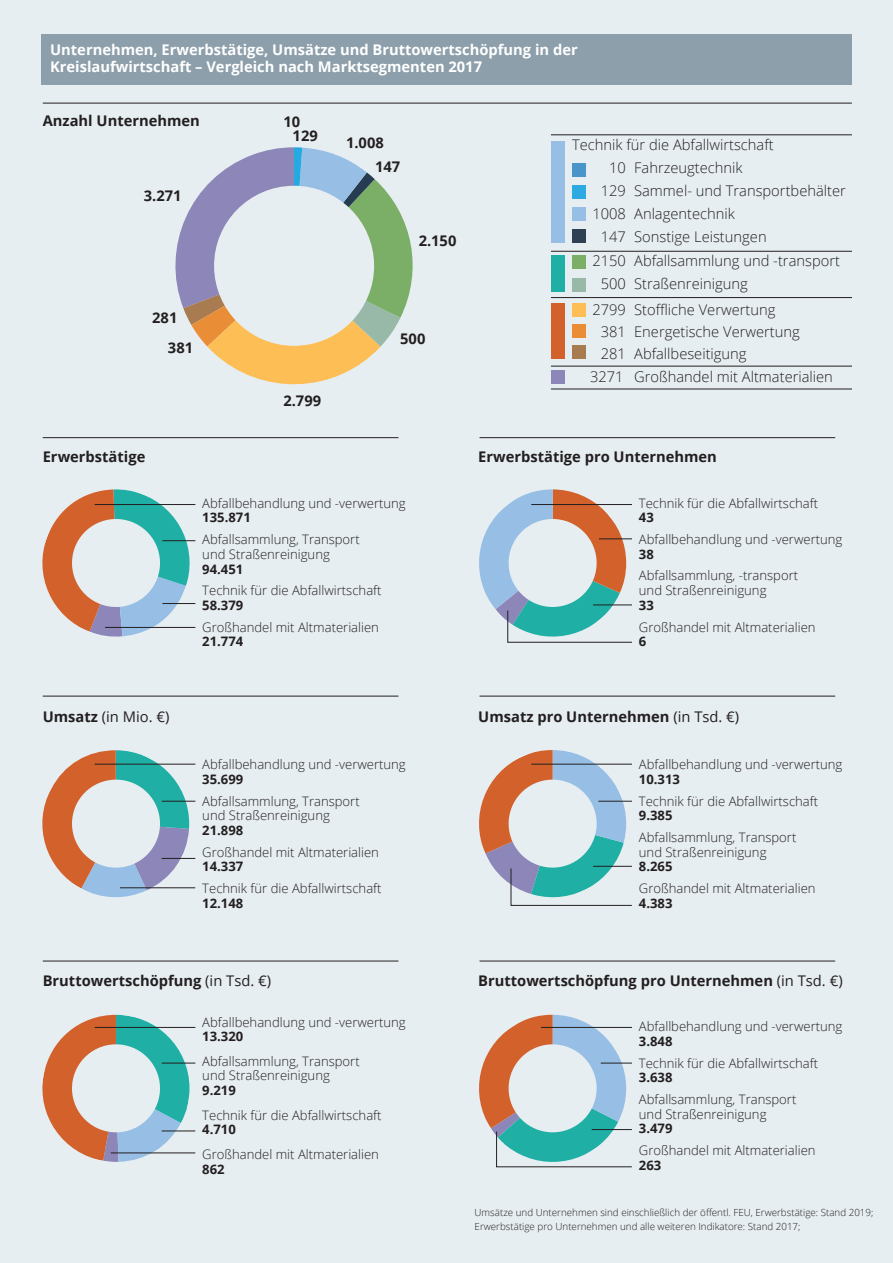
<style>
.page{position:relative;width:893px;height:1263px;background:#e7eef1}
.page>*{position:absolute;margin:0;border:0;box-sizing:border-box;transform-origin:0 0}
.Copy{font:300 14.7px "Open Sans";color:#231f20}
.Sub_Grafiken{font:700 14.7px "Open Sans";color:#231f20}
.Sub_Grafiken-2{font:700 14.7px/17.7px "Open Sans";color:#fff}
.Copy-2{font:700 14.7px "Open Sans";color:#231f20}
.Sub_Grafiken-3{font:14.7px "Open Sans";color:#231f20}
.Copy-3{font:300 13.05px/14.7px "Open Sans";color:#231f20}
.Copy-4{font:700 13.05px "Open Sans";color:#231f20}
.Quellenangaben{font:300 9.75px "Open Sans";color:#231f20}
.s1{font-weight:700}
.s2{font-weight:400}
</style>
<div class="page">
<svg style="left:42px;top:1015px;width:147px;height:147px"></svg>
<svg style="left:175px;top:147px;width:238px;height:238px"></svg>
<div style="left:214px;top:185px;width:160px;height:161px;background:#e7eef1;border-radius:50%"></div>
<hr style="left:551px;top:297px;width:301px;height:1px;background:#231f20">
<hr style="left:551px;top:251px;width:301px;height:1px;background:#231f20">
<hr style="left:551px;top:135px;width:301px;height:1px;background:#231f20">
<hr style="left:551px;top:366px;width:301px;height:1px;background:#231f20">
<hr style="left:551px;top:389px;width:301px;height:1px;background:#231f20">
<div style="left:572px;top:278px;width:13px;height:14px;background:#98b9a7"></div>
<div style="left:572px;top:303px;width:13px;height:14px;background:#fdbe56"></div>
<div style="left:572px;top:324px;width:13px;height:14px;background:#ea8d35"></div>
<div style="left:572px;top:345px;width:13px;height:14px;background:#a97b50"></div>
<div style="left:551px;top:370px;width:14px;height:14px;background:#8c86b9"></div>
<div style="left:551px;top:141px;width:14px;height:101px;background:#97bfe6"></div>
<div style="left:572px;top:255px;width:13px;height:14px;background:#7bae66"></div>
<div style="left:551px;top:303px;width:14px;height:56px;background:#d2612c"></div>
<div style="left:551px;top:256px;width:14px;height:36px;background:#1fafa4"></div>
<hr style="left:479px;top:961px;width:356px;height:1px;background:#231f20">
<hr style="left:43px;top:961px;width:355px;height:1px;background:#231f20">
<hr style="left:43px;top:103px;width:809px;height:1px;background:#231f20">
<div style="left:41px;top:34px;width:811px;height:51px;background:#8c9faa"></div>
<hr style="left:95px;top:1027px;width:100px;height:1px;background:#231f20">
<hr style="left:162px;top:1063px;width:33px;height:1px;background:#231f20">
<hr style="left:162px;top:1131px;width:33px;height:1px;background:#231f20">
<hr style="left:111px;top:1153px;width:84px;height:1px;background:#231f20">
<svg style="left:479px;top:1015px;width:153px;height:153px"></svg>
<svg style="left:42px;top:750px;width:147px;height:148px"></svg>
<hr style="left:479px;top:437px;width:356px;height:1px;background:#231f20">
<hr style="left:479px;top:696px;width:356px;height:1px;background:#231f20">
<hr style="left:43px;top:437px;width:355px;height:1px;background:#231f20">
<hr style="left:43px;top:696px;width:355px;height:1px;background:#231f20">
<hr style="left:95px;top:764px;width:100px;height:1px;background:#231f20">
<hr style="left:162px;top:801px;width:33px;height:1px;background:#231f20">
<hr style="left:162px;top:858px;width:33px;height:1px;background:#231f20">
<hr style="left:120px;top:887px;width:75px;height:1px;background:#231f20">
<svg style="left:479px;top:750px;width:153px;height:156px"></svg>
<svg style="left:42px;top:489px;width:148px;height:148px"></svg>
<hr style="left:95px;top:504px;width:100px;height:1px;background:#231f20">
<hr style="left:105px;top:627px;width:90px;height:1px;background:#231f20">
<hr style="left:162px;top:603px;width:33px;height:1px;background:#231f20">
<hr style="left:162px;top:540px;width:33px;height:1px;background:#231f20">
<svg style="left:479px;top:489px;width:153px;height:154px"></svg>
<hr style="left:593px;top:605px;width:39px;height:1px;background:#231f20">
<hr style="left:599px;top:539px;width:33px;height:1px;background:#231f20">
<div style="left:572px;top:229px;width:13px;height:13px;background:#2f3f54"></div>
<div style="left:572px;top:207px;width:13px;height:14px;background:#97bfe6"></div>
<div style="left:572px;top:185px;width:13px;height:14px;background:#2daae1"></div>
<div style="left:572px;top:163px;width:13px;height:14px;background:#4994c8"></div>
<p class="Sub_Grafiken-2" style="left:50px;top:40px;width:529px">Unternehmen, Erwerbstätige, Umsätze und Bruttowertschöpfung in der<br>Kreislaufwirtschaft – Vergleich nach Marktsegmenten 2017</p>
<p class="Sub_Grafiken" style="left:43px;top:110px;width:159px">Anzahl Unternehmen</p>
<p class="Copy-2" style="left:144px;top:186px;width:39px">3.271</p>
<p class="Copy-2" style="left:152px;top:308px;width:27px">281</p>
<p class="Copy-2" style="left:168px;top:337px;width:27px">381</p>
<p class="Sub_Grafiken" style="left:43px;top:446px;width:104px">Erwerbstätige</p>
<p class="Copy-2" style="left:283px;top:111px;width:18px">10</p>
<p class="Copy-2" style="left:293px;top:125px;width:27px">129</p>
<p class="Copy-2" style="left:346px;top:133px;width:39px">1.008</p>
<p class="Copy-2" style="left:375px;top:156px;width:27px">147</p>
<p class="Copy-2" style="left:419px;top:230px;width:39px">2.150</p>
<p class="Copy-2" style="left:283px;top:390px;width:39px">2.799</p>
<p class="Copy-2" style="left:400px;top:328px;width:27px">500</p>
<p class="Copy-3" style="left:202px;top:495px;width:205px">Abfallbehandlung und -verwertung<br><span class="s1">135.871</span></p>
<p class="Copy-3" style="left:202px;top:532px;width:159px">Abfallsammlung, Transport und Straßenreinigung<br><span class="s1">94.451</span></p>
<p class="Copy-3" style="left:202px;top:583px;width:181px">Technik für die Abfallwirtschaft<br><span class="s1">58.379</span></p>
<p class="Copy-3" style="left:202px;top:619px;width:178px">Großhandel mit Altmaterialien<br><span class="s1">21.774</span></p>
<p class="Copy" style="left:572px;top:135px;width:203px">Technik für die Abfallwirtschaft</p>
<p class="Copy" style="left:609px;top:158px;width:135px">10 Fahrzeugtechnik</p>
<p class="Copy" style="left:601px;top:181px;width:247px">129 Sammel- und Transportbehälter</p>
<p class="Copy" style="left:592px;top:203px;width:144px">1008 Anlagentechnik</p>
<p class="Copy" style="left:601px;top:226px;width:167px">147 Sonstige Leistungen</p>
<p class="Copy" style="left:592px;top:251px;width:249px">2150 Abfallsammlung und -transport</p>
<p class="Copy" style="left:601px;top:274px;width:148px">500 Straßenreinigung</p>
<p class="Copy" style="left:592px;top:300px;width:184px">2799 Stoffliche Verwertung</p>
<p class="Copy" style="left:601px;top:321px;width:201px">381 Energetische Verwertung</p>
<p class="Copy" style="left:601px;top:344px;width:147px">281 Abfallbeseitigung</p>
<p class="Copy" style="left:590px;top:367px;width:244px">3271 Großhandel mit Altmaterialien</p>
<p class="Sub_Grafiken" style="left:478px;top:446px;width:240px">Erwerbstätige pro Unternehmen</p>
<p class="Copy-3" style="left:639px;top:495px;width:181px">Technik für die Abfallwirtschaft<br><span class="s1">43</span></p>
<p class="Copy-3" style="left:639px;top:532px;width:205px">Abfallbehandlung und -verwertung<br><span class="s1">38</span></p>
<p class="Copy-3" style="left:639px;top:568px;width:161px">Abfallsammlung, -transport und Straßenreinigung<br><span class="s1">33</span></p>
<p class="Copy-3" style="left:639px;top:619px;width:178px">Großhandel mit Altmaterialien<br><span class="s1">6</span></p>
<p class="Sub_Grafiken-3" style="left:43px;top:706px;width:128px"><span class="s1">Umsatz</span> (in Mio. €)</p>
<p class="Sub_Grafiken" style="left:478px;top:706px;width:263px">Umsatz pro Unternehmen <span class="s2">(in Tsd. €)</span></p>
<p class="Copy-3" style="left:202px;top:757px;width:205px">Abfallbehandlung und -verwertung<br><span class="s1">35.699</span></p>
<p class="Copy-3" style="left:202px;top:793px;width:159px">Abfallsammlung, Transport und Straßenreinigung<br><span class="s1">21.898</span></p>
<p class="Copy-3" style="left:202px;top:844px;width:178px">Großhandel mit Altmaterialien<br><span class="s1">14.337</span></p>
<p class="Copy-3" style="left:202px;top:880px;width:181px">Technik für die Abfallwirtschaft<br><span class="s1">12.148</span></p>
<p class="Sub_Grafiken" style="left:43px;top:970px;width:230px">Bruttowertschöpfung <span class="s2">(in Tsd. €)</span></p>
<p class="Copy-3" style="left:202px;top:1014px;width:205px">Abfallbehandlung und -verwertung</p>
<p class="Copy-4" style="left:202px;top:1027px;width:43px">13.320</p>
<p class="Copy-3" style="left:202px;top:1053px;width:159px">Abfallsammlung, Transport und Straßenreinigung</p>
<p class="Copy-4" style="left:202px;top:1081px;width:35px">9.219</p>
<p class="Copy-3" style="left:202px;top:1107px;width:181px">Technik für die Abfallwirtschaft</p>
<p class="Copy-4" style="left:202px;top:1120px;width:35px">4.710</p>
<p class="Copy-3" style="left:202px;top:1146px;width:178px">Großhandel mit Altmaterialien</p>
<p class="Copy-4" style="left:202px;top:1159px;width:24px">862</p>
<p class="Copy-3" style="left:639px;top:757px;width:205px">Abfallbehandlung und -verwertung<br><span class="s1">10.313</span></p>
<p class="Copy-3" style="left:639px;top:793px;width:181px">Technik für die Abfallwirtschaft<br><span class="s1">9.385</span></p>
<p class="Copy-3" style="left:639px;top:829px;width:159px">Abfallsammlung, Transport und Straßenreinigung<br><span class="s1">8.265</span></p>
<p class="Copy-3" style="left:639px;top:880px;width:178px">Großhandel mit Altmaterialien<br><span class="s1">4.383</span></p>
<p class="Sub_Grafiken" style="left:478px;top:970px;width:366px">Bruttowertschöpfung pro Unternehmen <span class="s2">(in Tsd. €)</span></p>
<p class="Copy-3" style="left:639px;top:1019px;width:205px">Abfallbehandlung und -verwertung</p>
<p class="Copy-4" style="left:639px;top:1032px;width:35px">3.848</p>
<p class="Copy-3" style="left:639px;top:1055px;width:181px">Technik für die Abfallwirtschaft</p>
<p class="Copy-4" style="left:639px;top:1068px;width:35px">3.638</p>
<p class="Copy-3" style="left:639px;top:1091px;width:159px">Abfallsammlung, Transport und Straßenreinigung</p>
<p class="Copy-4" style="left:639px;top:1119px;width:35px">3.479</p>
<p class="Copy-3" style="left:639px;top:1142px;width:178px">Großhandel mit Altmaterialien</p>
<p class="Copy-4" style="left:639px;top:1156px;width:24px">263</p>
<p class="Quellenangaben" style="left:475px;top:1206px;width:400px">Umsätze und Unternehmen sind einschließlich der öffentl. FEU, Erwerbstätige: Stand 2019;</p>
<p class="Quellenangaben" style="left:475px;top:1220px;width:327px">Erwerbstätige pro Unternehmen und alle weiteren Indikatore: Stand 2017;</p>
</div>
